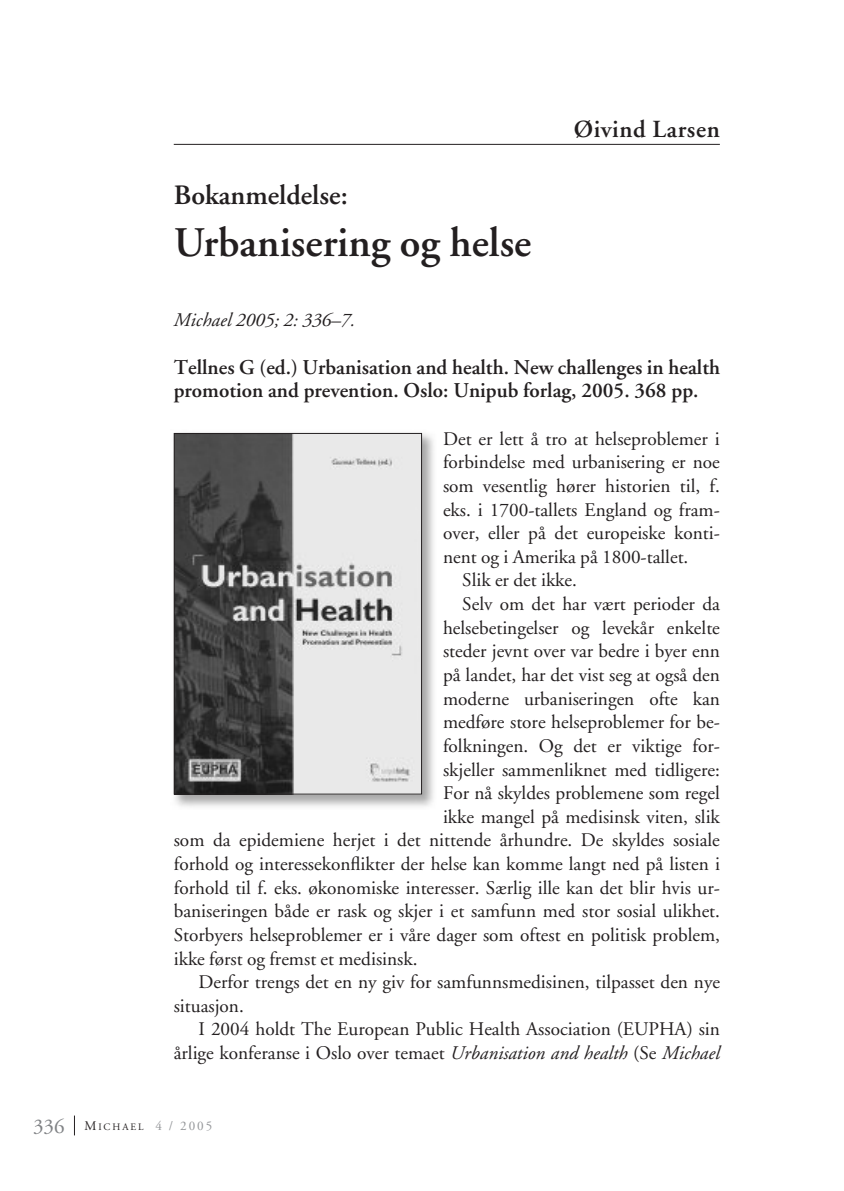
<style>
.page{position:relative;width:844px;height:1191px;background:#fff}
.page>*{position:absolute;margin:0;border:0;box-sizing:border-box;transform-origin:0 0}
.t1{font:600 42px "Adobe Garamond";color:#231f20}
.t2{font:600 28px "Adobe Garamond";color:#231f20}
.t3{font:600 24.5px "Adobe Garamond";letter-spacing:.025em;color:#231f20}
.t4{font:600 21px/23.6px "Adobe Garamond";color:#231f20}
.t5{font:19.25px "Adobe Garamond";color:#231f20}
.t6{font:italic 19.25px "Adobe Garamond";color:#231f20}
.t7{font:9.8px "Adobe Garamond";letter-spacing:.2em;color:#231f20}
.s1{font-style:italic}
.s2{font-size:21px;color:#808285}
.s3{font-size:13.12px}
.s4{font-size:13.12px;color:#939598}
</style>
<div class="page">
<hr style="left:174px;top:144px;width:545px;height:1px;background:#231f20">
<img style="left:173px;top:432px;width:261px;height:375px">
<img style="left:176px;top:435px;width:244px;height:357px">
<div style="left:174px;top:433px;width:248px;height:361px;border:1px solid #231f20"></div>
<svg style="left:74px;top:1115px;width:1px;height:20px"></svg>
<h2 class="t2" style="left:174px;top:184px;width:175px">Bokanmeldelse:</h2>
<h1 class="t1" style="left:174px;top:225px;width:359px">Urbanisering og helse</h1>
<p class="t3" style="left:573px;top:120px;width:147px">Øivind Larsen</p>
<p class="t6" style="left:174px;top:313px;width:183px">Michael 2005; 2: 336–7.</p>
<p class="t4" style="left:174px;top:357px;width:547px">Tellnes G (ed.) Urbanisation and health. New challenges in health promotion and prevention. Oslo: Unipub forlag, 2005. 368 pp.</p>
<p class="t5" style="left:443px;top:431px;width:278px">Det er lett å tro at helseproblemer i</p>
<p class="t5" style="left:443px;top:454px;width:278px">forbindelse med urbanisering er noe</p>
<p class="t5" style="left:443px;top:478px;width:278px">som vesentlig hører historien til, f.</p>
<p class="t5" style="left:443px;top:502px;width:278px">eks. i 1700-tallets England og fram-</p>
<p class="t5" style="left:443px;top:525px;width:278px">over, eller på det europeiske konti-</p>
<p class="t5" style="left:443px;top:549px;width:247px">nent og i Amerika på 1800-tallet.</p>
<p class="t5" style="left:462px;top:572px;width:116px">Slik er det ikke.</p>
<p class="t5" style="left:462px;top:596px;width:259px">Selv om det har vært perioder da</p>
<p class="t5" style="left:443px;top:620px;width:278px">helsebetingelser og levekår enkelte</p>
<p class="t5" style="left:443px;top:643px;width:278px">steder jevnt over var bedre i byer enn</p>
<p class="t5" style="left:443px;top:667px;width:278px">på landet, har det vist seg at også den</p>
<p class="t5" style="left:443px;top:691px;width:278px">moderne urbaniseringen ofte kan</p>
<p class="t5" style="left:443px;top:714px;width:278px">medføre store helseproblemer for be-</p>
<p class="t5" style="left:443px;top:738px;width:278px">folkningen. Og det er viktige for-</p>
<p class="t5" style="left:443px;top:761px;width:278px">skjeller sammenliknet med tidligere:</p>
<p class="t5" style="left:443px;top:785px;width:278px">For nå skyldes problemene som regel</p>
<p class="t5" style="left:443px;top:809px;width:278px">ikke mangel på medisinsk viten, slik</p>
<p class="t5" style="left:174px;top:832px;width:547px">som da epidemiene herjet i det nittende århundre. De skyldes sosiale</p>
<p class="t5" style="left:174px;top:856px;width:547px">forhold og interessekonflikter der helse kan komme langt ned på listen i</p>
<p class="t5" style="left:174px;top:880px;width:547px">forhold til f. eks. økonomiske interesser. Særlig ille kan det blir hvis ur-</p>
<p class="t5" style="left:174px;top:903px;width:547px">baniseringen både er rask og skjer i et samfunn med stor sosial ulikhet.</p>
<p class="t5" style="left:174px;top:927px;width:547px">Storbyers helseproblemer er i våre dager som oftest en politisk problem,</p>
<p class="t5" style="left:174px;top:950px;width:245px">ikke først og fremst et medisinsk.</p>
<p class="t5" style="left:198px;top:974px;width:523px">Derfor trengs det en ny giv for samfunnsmedisinen, tilpasset den nye</p>
<p class="t5" style="left:174px;top:998px;width:72px">situasjon.</p>
<p class="t5" style="left:198px;top:1021px;width:523px">I 2004 holdt The European Public Health Association (EUPHA) sin</p>
<p class="t5" style="left:174px;top:1045px;width:547px">årlige konferanse i Oslo over temaet <span class="s1">Urbanisation and health</span> (Se <span class="s1">Michael</span></p>
<p class="t7" style="left:33px;top:1123px;width:181px"><span class="s2">336</span> <span class="s3">M</span>ICHAEL <span class="s4">4 / 2005</span></p>
</div>
